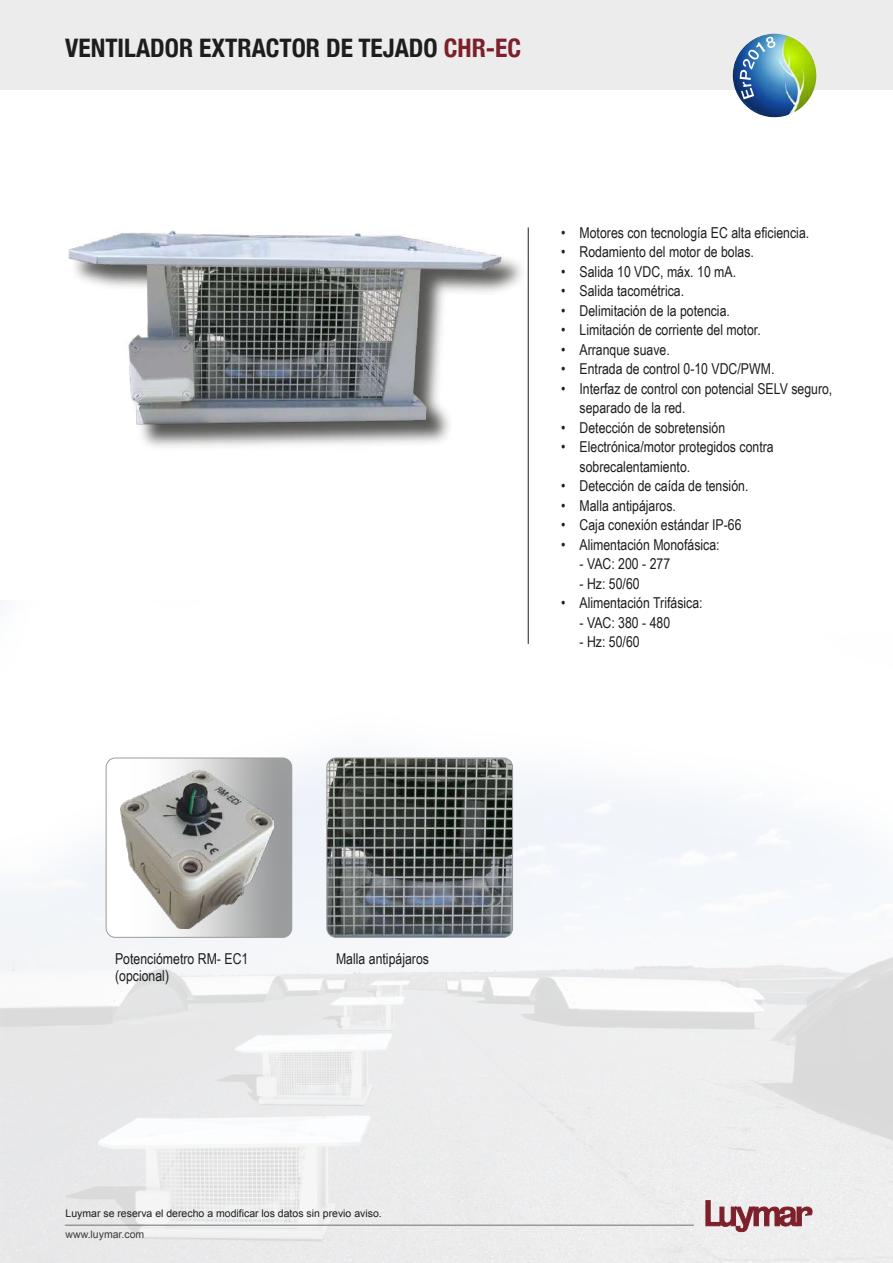
<style>
.page{position:relative;width:893px;height:1263px;background:#fff}
.page>*{position:absolute;margin:0;border:0;box-sizing:border-box;transform-origin:0 0}
.t1{font:700 condensed 25.5px "Helvetica Neue";color:#1d1d1b}
.t2{font:15px/19.5px "Arial Narrow";color:#1d1d1b}
.t3{font:10.5px "Arial";color:#1d1d1b}
.t4{font:10.5px "Arial";color:#3c3c3b}
.s1{color:#7d202b}
</style>
<div class="page">
<img style="left:1px;top:600px;width:892px;height:663px">
<div style="left:0;top:0;width:893px;height:89px;background:#ececec"></div>
<img style="left:141px;top:227px;width:388px;height:228px">
<img style="left:68px;top:227px;width:435px;height:207px">
<svg style="left:706px;top:1200px;width:107px;height:32px"></svg>
<hr style="left:65px;top:1225px;width:629px;height:1px;background:#6f6f6e">
<img style="left:733px;top:34px;width:83px;height:83px;border-radius:42px">
<svg style="left:740px;top:36px;width:36px;height:63px"></svg>
<svg style="left:106px;top:758px;width:186px;height:179px"></svg>
<div style="left:106px;top:758px;width:186px;height:180px;border:1px solid #9c9b9b;border-radius:9px"></div>
<img style="left:327px;top:758px;width:186px;height:179px">
<div style="left:327px;top:758px;width:186px;height:180px;border:1px solid #9c9b9b;border-radius:9px"></div>
<img style="left:121px;top:771px;width:153px;height:158px">
<h1 class="t1" style="left:65px;top:27px;width:457px">VENTILADOR EXTRACTOR DE TEJADO <span class="s1">CHR-EC</span></h1>
<p class="t2" style="left:561px;top:222px;width:250px">• Motores con tecnología EC alta eficiencia.</p>
<p class="t2" style="left:561px;top:242px;width:194px">• Rodamiento del motor de bolas.</p>
<p class="t2" style="left:561px;top:261px;width:176px">• Salida 10 VDC, máx. 10 mA.</p>
<p class="t2" style="left:561px;top:281px;width:124px">• Salida tacométrica.</p>
<p class="t2" style="left:561px;top:300px;width:170px">• Delimitación de la potencia.</p>
<p class="t2" style="left:561px;top:320px;width:201px">• Limitación de corriente del motor.</p>
<p class="t2" style="left:561px;top:339px;width:110px">• Arranque suave.</p>
<p class="t2" style="left:561px;top:359px;width:215px">• Entrada de control 0-10 VDC/PWM.</p>
<p class="t2" style="left:580px;top:378px;width:254px;text-indent:-18px">• Interfaz de control con potencial SELV seguro, separado de la red.</p>
<p class="t2" style="left:561px;top:417px;width:166px">• Detección de sobretensión</p>
<p class="t2" style="left:580px;top:437px;width:196px;text-indent:-18px">• Electrónica/motor protegidos contra sobrecalentamiento.</p>
<p class="t2" style="left:561px;top:476px;width:189px">• Detección de caída de tensión.</p>
<p class="t2" style="left:561px;top:495px;width:116px">• Malla antipájaros.</p>
<p class="t2" style="left:561px;top:515px;width:182px">• Caja conexión estándar IP-66</p>
<p class="t2" style="left:561px;top:534px;width:160px">• Alimentación Monofásica:</p>
<p class="t2" style="left:580px;top:554px;width:92px">- VAC: 200 - 277</p>
<p class="t2" style="left:580px;top:573px;width:62px">- Hz: 50/60</p>
<p class="t2" style="left:561px;top:593px;width:143px">• Alimentación Trifásica:</p>
<p class="t2" style="left:580px;top:612px;width:92px">- VAC: 380 - 480</p>
<p class="t2" style="left:580px;top:632px;width:62px">- Hz: 50/60</p>
<p class="t2" style="left:115px;top:949px;width:135px">Potenciómetro RM- EC1</p>
<p class="t2" style="left:336px;top:949px;width:94px">Malla antipájaros</p>
<p class="t2" style="left:115px;top:965px;width:56px">(opcional)</p>
<p class="t3" style="left:66px;top:1207px;width:318px">Luymar se reserva el derecho a modificar los datos sin previo aviso.</p>
<p class="t4" style="left:66px;top:1228px;width:80px">www.luymar.com</p>
</div>
